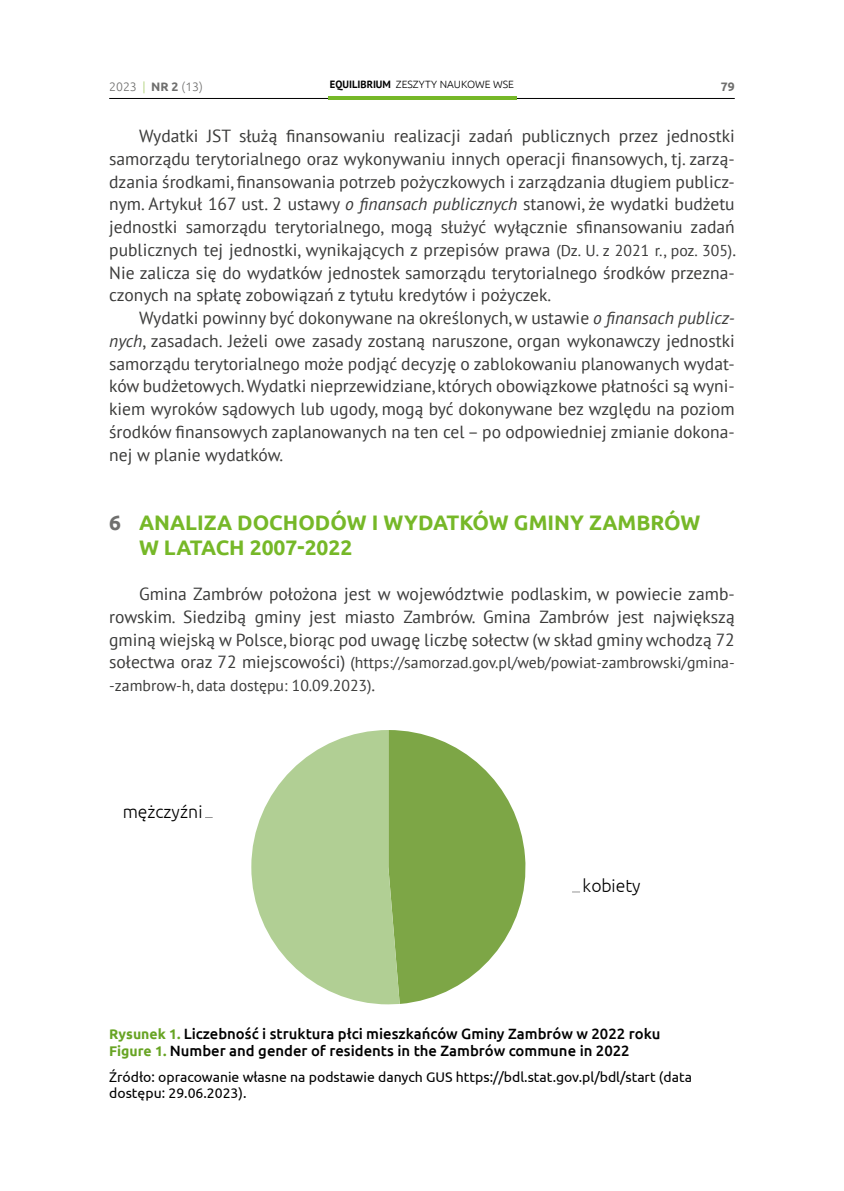
<style>
.page{position:relative;width:844px;height:1191px;background:#fff}
.page>*{position:absolute;margin:0;border:0;box-sizing:border-box;transform-origin:0 0}
.t1{font:700 21px/24.2px "Ubuntu";color:#76b828}
.t2{font:300 17.68px "Ubuntu";letter-spacing:-.005em;color:#000}
.t3{font:17.5px/22.8px "PT Sans";color:#3b3b3a;text-align:justify}
.t4{font:15.75px/22.8px "PT Sans";color:#3b3b3a}
.t5{font:500 14.88px/17.2px "Ubuntu";color:#000}
.t6{font:14px/16.1px "Ubuntu";color:#000}
.t7{font:300 12.25px "Ubuntu";color:#6f6f6e}
.t8{font:700 12.25px "Ubuntu";color:#6f6f6e}
.t9{font:300 10.5px "Ubuntu";color:#000}
.s1{color:#a7cc6c}
.s2{font-weight:700}
.s3{font-family:"PT Sans";font-weight:700}
.s4{font-style:italic}
.s5{font-size:15.75px}
.s6{color:#6f6f6e}
.s7{font-size:17.5px}
.s8{font-weight:700;font-size:14px;color:#68a424}
</style>
<div class="page">
<hr style="left:109px;top:98px;width:625px;height:1px;background:#000">
<hr style="left:327px;top:96px;width:189px;height:4px;background:#76b828">
<svg style="left:205px;top:730px;width:375px;height:274px"></svg>
<p class="t7" style="left:109px;top:79px;width:95px">2023 <span class="s1">|</span> <span class="s2">NR 2</span> (13)</p>
<p class="t9" style="left:330px;top:78px;width:185px"><span class="s3">EQUILIBRIUM</span> ZESZYTY NAUKOWE WSE</p>
<p class="t8" style="left:720px;top:79px;width:15px">79</p>
<p class="t3" style="left:109px;top:124px;width:628px;text-indent:30px">Wydatki JST służą finansowaniu realizacji zadań publicznych przez jednostki samorządu terytorialnego oraz wykonywaniu innych operacji finansowych, tj. zarzą&shy;dzania środkami, finansowania potrzeb pożyczkowych i zarządzania długiem publicz&shy;nym. Artykuł 167 ust. 2 ustawy <span class="s4">o finansach publicznych</span> stanowi, że wydatki budżetu jednostki samorządu terytorialnego, mogą służyć wyłącznie sfinansowaniu zadań publicznych tej jednostki, wynikających z przepisów prawa <span class="s5">(Dz. U. z 2021 r., poz. 305)</span>.<br>Nie zalicza się do wydatków jednostek samorządu terytorialnego środków przezna&shy;czonych na spłatę zobowiązań z tytułu kredytów i pożyczek.</p>
<p class="t3" style="left:109px;top:306px;width:627px;text-indent:30px">Wydatki powinny być dokonywane na określonych, w ustawie <span class="s4">o finansach publicz&shy;nych</span>, zasadach. Jeżeli owe zasady zostaną naruszone, organ wykonawczy jednostki samorządu terytorialnego może podjąć decyzję o zablokowaniu planowanych wydat&shy;ków budżetowych. Wydatki nieprzewidziane, których obowiązkowe płatności są wyni&shy;kiem wyroków sądowych lub ugody, mogą być dokonywane bez względu na poziom środków finansowych zaplanowanych na ten cel – po odpowiedniej zmianie dokona&shy;nej w planie wydatków.</p>
<p class="t1" style="left:139px;top:510px;width:563px;text-indent:-30px"><span class="s6">6</span> ANALIZA DOCHODÓW I WYDATKÓW GMINY ZAMBRÓW<br>W LATACH 2007-2022</p>
<p class="t3" style="left:109px;top:582px;width:627px;text-indent:30px">Gmina Zambrów położona jest w województwie podlaskim, w powiecie zamb&shy;rowskim. Siedzibą gminy jest miasto Zambrów. Gmina Zambrów jest największą gminą wiejską w Polsce, biorąc pod uwagę liczbę sołectw (w skład gminy wchodzą 72</p>
<p class="t4" style="left:109px;top:651px;width:627px"><span class="s7">sołectwa oraz 72 miejscowości)</span> (https://samorzad.gov.pl/web/powiat-zambrowski/gmina--zambrow-h, data dostępu: 10.09.2023)<span class="s7">.</span></p>
<p class="t2" style="left:123px;top:801px;width:81px">mężczyźni</p>
<p class="t2" style="left:582px;top:875px;width:59px">kobiety</p>
<p class="t5" style="left:109px;top:1024px;width:552px"><span class="s8">Rysunek 1.</span> Liczebność i struktura płci mieszkańców Gminy Zambrów w 2022 roku<br><span class="s8">Figure 1.</span> Number and gender of residents in the Zambrów commune in 2022</p>
<p class="t6" style="left:109px;top:1068px;width:584px">Źródło: opracowanie własne na podstawie danych GUS https://bdl.stat.gov.pl/bdl/start (data dostępu: 29.06.2023).</p>
</div>
